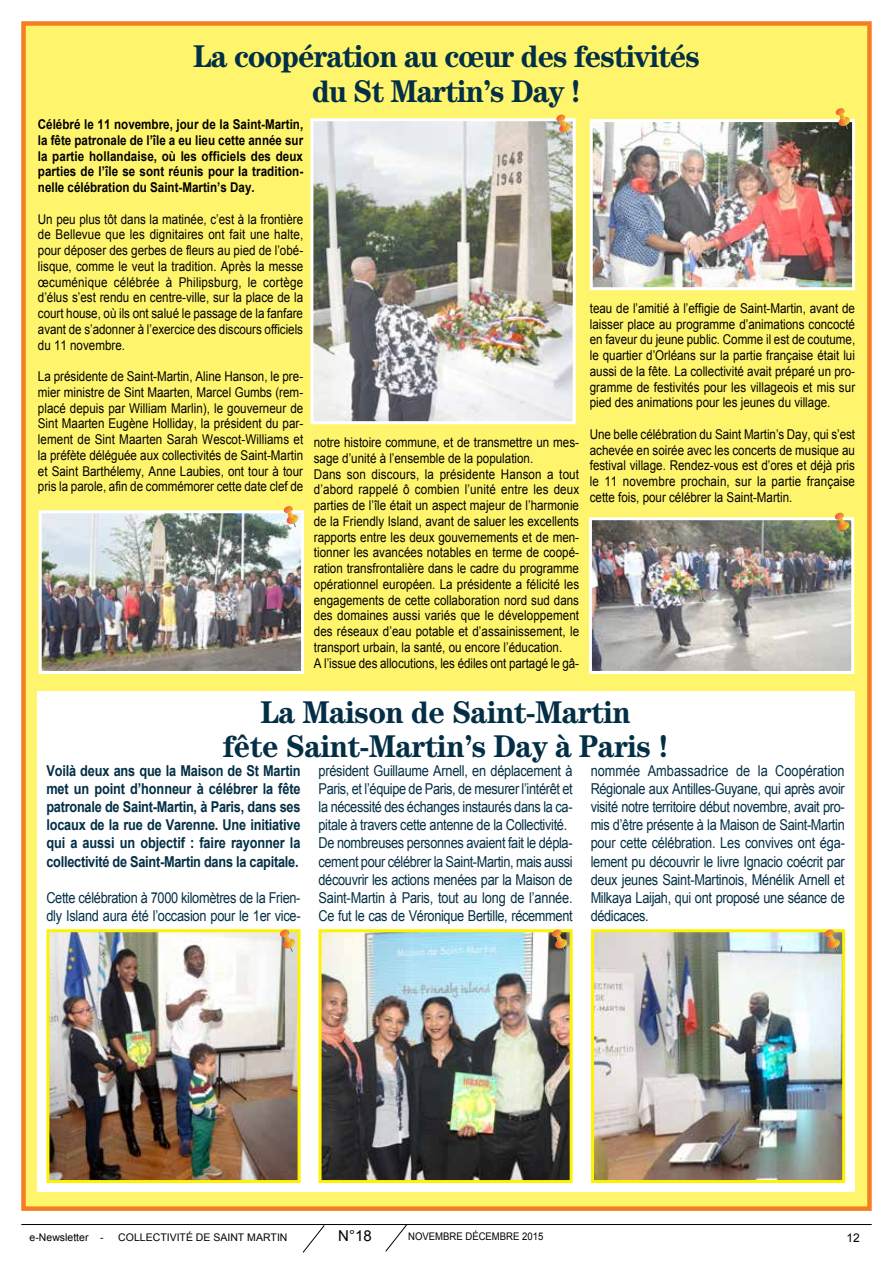
<style>
.page{position:relative;width:893px;height:1263px;background:#fff}
.page>*{position:absolute;margin:0;border:0;box-sizing:border-box;transform-origin:0 0}
.t1{font:700 31.5px/34.5px "Century";letter-spacing:-.02em;color:#032f46;text-align:center;scale:.95 1}
.t2{font:15px/18px "Arial";letter-spacing:-.025em;color:#032f46;scale:.85 1}
.t3{font:700 15px/18px "Arial";letter-spacing:-.02em;color:#032f46;text-align:justify;scale:.85 1}
.t4{font:15px "Arial";color:#000}
.t5{font:13.5px/15.8px "Arial";color:#000;text-align:justify;scale:.86 1}
.t6{font:700 13.5px/15.8px "Arial";color:#000;text-align:justify;scale:.86 1}
.t7{font:12px "Arial";color:#000}
.t8{font:10.5px "Arial";color:#000}
.t9{font:10.5px "Arial";color:#000;scale:.91 1}
</style>
<div class="page">
<div style="left:21px;top:21px;width:851px;height:1190px;background:#fff56d;border:4px solid #f57d23"></div>
<img style="left:594px;top:123px;width:257px;height:163px">
<div style="left:590px;top:119px;width:265px;height:171px;border:3px solid #fff"></div>
<svg style="left:835px;top:108px;width:16px;height:21px"></svg>
<div style="left:38px;top:692px;width:817px;height:500px;background:#fff"></div>
<img style="left:50px;top:933px;width:247px;height:246px">
<div style="left:46px;top:929px;width:255px;height:254px;border:3px solid #fff200"></div>
<img style="left:323px;top:933px;width:246px;height:246px">
<div style="left:319px;top:929px;width:254px;height:254px;border:3px solid #fff200"></div>
<img style="left:595px;top:933px;width:246px;height:246px">
<div style="left:591px;top:929px;width:254px;height:254px;border:3px solid #fff200"></div>
<svg style="left:824px;top:929px;width:16px;height:23px"></svg>
<img style="left:43px;top:514px;width:257px;height:156px">
<div style="left:39px;top:510px;width:265px;height:164px;border:3px solid #fff"></div>
<img style="left:314px;top:122px;width:258px;height:298px">
<div style="left:310px;top:118px;width:266px;height:306px;border:3px solid #fff"></div>
<img style="left:593px;top:521px;width:257px;height:149px">
<div style="left:589px;top:517px;width:265px;height:157px;border:3px solid #fff"></div>
<svg style="left:556px;top:115px;width:15px;height:21px"></svg>
<svg style="left:834px;top:513px;width:16px;height:21px"></svg>
<svg style="left:283px;top:506px;width:16px;height:21px"></svg>
<svg style="left:552px;top:929px;width:16px;height:23px"></svg>
<svg style="left:279px;top:929px;width:17px;height:23px"></svg>
<hr style="left:21px;top:1224px;width:851px;height:1px;background:#000">
<svg style="left:302px;top:1225px;width:23px;height:28px"></svg>
<svg style="left:385px;top:1225px;width:22px;height:27px"></svg>
<h1 class="t1" style="left:193px;top:39px;width:535px">La coopération au cœur des festivités du St Martin’s Day !</h1>
<p class="t6" style="left:38px;top:117px;width:310px">Célébré le 11 novembre, jour de la Saint-Martin, la fête patronale de l’île a eu lieu cette année sur la partie hollandaise, où les officiels des deux parties de l’île se sont réunis pour la tradition&shy;nelle célébration du Saint-Martin’s Day.</p>
<p class="t5" style="left:38px;top:211px;width:310px">Un peu plus tôt dans la matinée, c’est à la frontière de Bellevue que les dignitaires ont fait une halte, pour déposer des gerbes de fleurs au pied de l’obé&shy;lisque, comme le veut la tradition. Après la messe œcuménique célébrée à Philipsburg, le cortège d’élus s’est rendu en centre-ville, sur la place de la court house, où ils ont salué le passage de la fanfare avant de s’adonner à l’exercice des discours officiels du 11 novembre.</p>
<p class="t5" style="left:38px;top:369px;width:310px">La présidente de Saint-Martin, Aline Hanson, le pre&shy;mier ministre de Sint Maarten, Marcel Gumbs (rem&shy;placé depuis par William Marlin), le gouverneur de Sint Maarten Eugène Holliday, la président du par&shy;lement de Sint Maarten Sarah Wescot-Williams et la préfète déléguée aux collectivités de Saint-Martin et Saint Barthélemy, Anne Laubies, ont tour à tour pris la parole, afin de commémorer cette date clef de</p>
<p class="t5" style="left:590px;top:300px;width:310px">teau de l’amitié à l’effigie de Saint-Martin, avant de laisser place au programme d’animations concocté en faveur du jeune public. Comme il est de coutume, le quartier d’Orléans sur la partie française était lui aussi de la fête. La collectivité avait préparé un pro&shy;gramme de festivités pour les villageois et mis sur pied des animations pour les jeunes du village.</p>
<p class="t5" style="left:590px;top:426px;width:310px">Une belle célébration du Saint Martin’s Day, qui s’est achevée en soirée avec les concerts de musique au festival village. Rendez-vous est d’ores et déjà pris le 11 novembre prochain, sur la partie française cette fois, pour célébrer la Saint-Martin.</p>
<p class="t5" style="left:314px;top:435px;width:310px;text-align:left">notre histoire commune, et de transmettre un mes&shy;sage d’unité à l’ensemble de la population.<br>Dans son discours, la présidente Hanson a tout d’abord rappelé ô combien l’unité entre les deux parties de l’île était un aspect majeur de l’harmonie de la Friendly Island, avant de saluer les excellents rapports entre les deux gouvernements et de men&shy;tionner les avancées notables en terme de coopé&shy;ration transfrontalière dans le cadre du programme opérationnel européen. La présidente a félicité les engagements de cette collaboration nord sud dans des domaines aussi variés que le développement des réseaux d’eau potable et d’assainissement, le transport urbain, la santé, ou encore l’éducation.<br>A l’issue des allocutions, les édiles ont partagé le gâ-</p>
<h1 class="t1" style="left:223px;top:694px;width:470px">La Maison de Saint-Martin<br>fête Saint-Martin’s Day à Paris !</h1>
<p class="t3" style="left:46px;top:763px;width:301px">Voilà deux ans que la Maison de St Martin met un point d’honneur à célébrer la fête patronale de Saint-Martin, à Paris, dans ses locaux de la rue de Varenne. Une initiative qui a aussi un objectif : faire rayonner la collectivité de Saint-Martin dans la capitale.</p>
<p class="t2" style="left:46px;top:888px;width:301px">Cette célébration à 7000 kilomètres de la Frien&shy;dly Island aura été l’occasion pour le 1er vice-</p>
<p class="t2" style="left:319px;top:762px;width:301px">président Guillaume Arnell, en déplacement à Paris, et l’équipe de Paris, de mesurer l’intérêt et la nécessité des échanges instaurés dans la ca&shy;pitale à travers cette antenne de la Collectivité.<br>De nombreuses personnes avaient fait le dépla&shy;cement pour célébrer la Saint-Martin, mais aussi découvrir les actions menées par la Maison de Saint-Martin à Paris, tout au long de l’année.<br>Ce fut le cas de Véronique Bertille, récemment</p>
<p class="t2" style="left:591px;top:762px;width:301px;text-align:justify">nommée Ambassadrice de la Coopération Régionale aux Antilles-Guyane, qui après avoir visité notre territoire début novembre, avait pro&shy;mis d’être présente à la Maison de Saint-Martin pour cette célébration. Les convives ont éga&shy;lement pu découvrir le livre I gnacio coécrit par deux jeunes Saint-Martinois, Ménélik Arnell et Milkaya Laijah, qui ont proposé une séance de dédicaces.</p>
<p class="t8" style="left:30px;top:1230px;width:76px">e-Newsletter -</p>
<p class="t8" style="left:118px;top:1230px;width:169px">Collectivité De Saint Martin</p>
<p class="t4" style="left:338px;top:1226px;width:35px">N°18</p>
<p class="t9" style="left:408px;top:1230px;width:150px">novembre décembre 2015</p>
<p class="t7" style="left:847px;top:1230px;width:15px">12</p>
</div>
